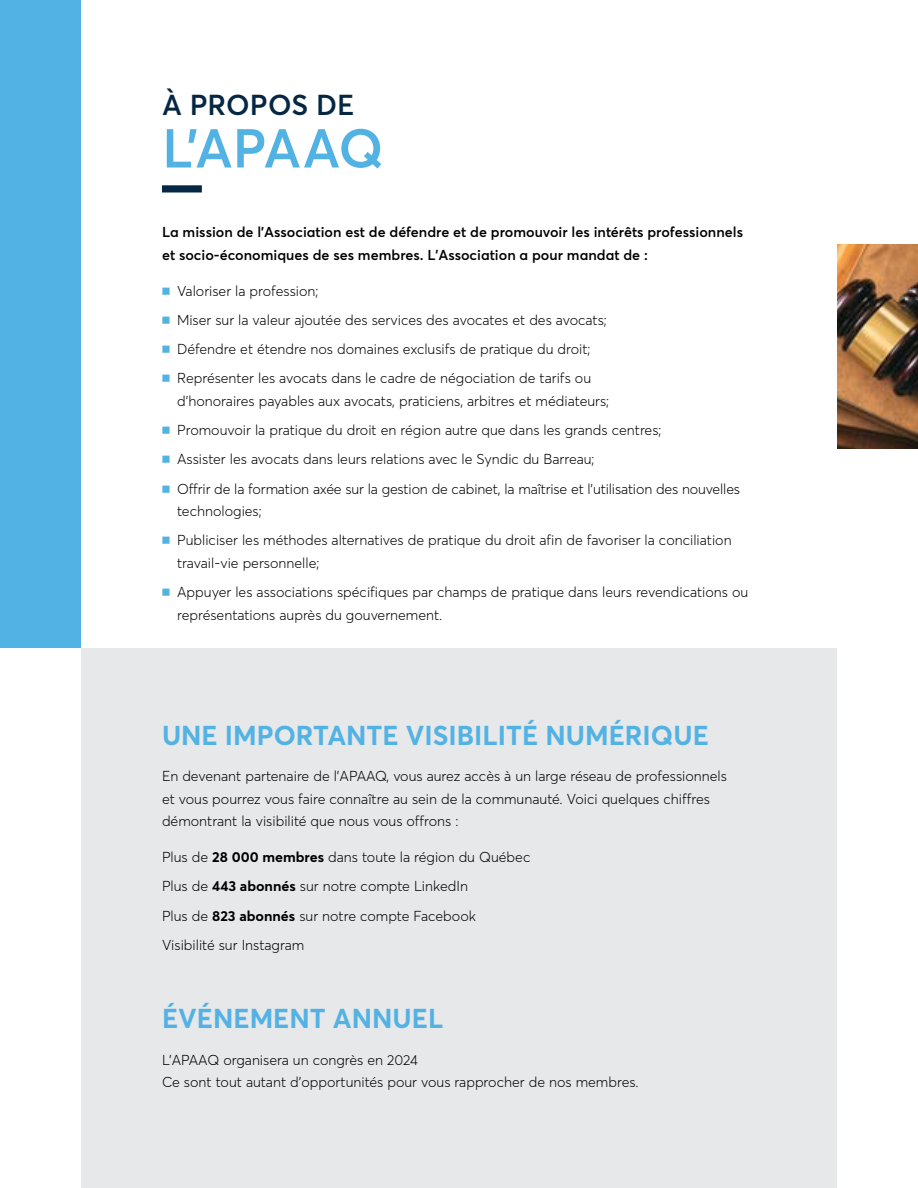
<style>
.page{position:relative;width:918px;height:1188px;background:#fff}
.page>*{position:absolute;margin:0;border:0;box-sizing:border-box;transform-origin:0 0}
.t1{font:600 54px "Averta";letter-spacing:-.02em;color:#53b2e4}
.t2{font:600 28.5px "Averta";color:#052743}
.t3{font:700 27px "Averta";color:#53b2e4}
.t4{font:300 14.25px/29.2px "Averta";color:#000}
.t5{font:600 14.25px/22.5px "Averta";color:#000}
.s1{font-family:"Universal Newswith Comm Pi";font-weight:400;color:#53b2e4}
.s2{font-weight:700}
</style>
<div class="page">
<div style="left:81px;top:648px;width:756px;height:540px;background:#e7e8ea"></div>
<div style="left:0;top:0;width:81px;height:648px;background:#53b2e4"></div>
<div style="left:162px;top:185px;width:40px;height:8px;background:#052743"></div>
<img style="left:837px;top:244px;width:81px;height:205px">
<h2 class="t2" style="left:162px;top:87px;width:194px">À PROPOS DE</h2>
<h1 class="t1" style="left:162px;top:114px;width:224px">L’APAAQ</h1>
<p class="t5" style="left:162px;top:221px;width:583px">La mission de l’Association est de défendre et de promouvoir les intérêts professionnels et socio-économiques de ses membres. L’Association a pour mandat de :</p>
<p class="t4" style="left:162px;top:276px;width:446px"><span class="s1">n</span> Valoriser la profession;<br><span class="s1">n</span> Miser sur la valeur ajoutée des services des avocates et des avocats; <span class="s1">n</span> Défendre et étendre nos domaines exclusifs de pratique du droit;<br><span class="s1">n</span> Représenter les avocats dans le cadre de négociation de tarifs ou</p>
<p class="t4" style="left:162px;top:386px;width:580px;text-indent:15px">d’honoraires payables aux avocats, praticiens, arbitres et médiateurs;<br><span class="s1">n</span> Promouvoir la pratique du droit en région autre que dans les grands centres;<br><span class="s1">n</span> Assister les avocats dans leurs relations avec le Syndic du Barreau;<br><span class="s1">n</span> Offrir de la formation axée sur la gestion de cabinet, la maîtrise et l’utilisation des nouvelles</p>
<p class="t4" style="left:162px;top:496px;width:571px;text-indent:15px">technologies;<br><span class="s1">n</span> Publiciser les méthodes alternatives de pratique du droit afin de favoriser la conciliation</p>
<p class="t4" style="left:162px;top:548px;width:588px;text-indent:15px">travail-vie personnelle;<br><span class="s1">n</span> Appuyer les associations spécifiques par champs de pratique dans leurs revendications ou</p>
<p class="t4" style="left:177px;top:600px;width:267px">représentations auprès du gouvernement.</p>
<h3 class="t3" style="left:162px;top:718px;width:548px">UNE IMPORTANTE VISIBILITÉ NUMÉRIQUE</h3>
<p class="t4" style="left:162px;top:765px;width:566px;line-height:22.5px">En devenant partenaire de l’APAAQ, vous aurez accès à un large réseau de professionnels et vous pourrez vous faire connaître au sein de la communauté. Voici quelques chiffres démontrant la visibilité que nous vous offrons :</p>
<p class="t4" style="left:162px;top:842px;width:370px">Plus de <span class="s2">28 000 membres</span> dans toute la région du Québec Plus de <span class="s2">443 abonnés</span> sur notre compte LinkedIn<br>Plus de <span class="s2">823 abonnés</span> sur notre compte Facebook Visibilité sur Instagram</p>
<h3 class="t3" style="left:162px;top:1002px;width:283px">ÉVÉNEMENT ANNUEL</h3>
<p class="t4" style="left:162px;top:1048px;width:478px;line-height:22.5px">L’APAAQ organisera un congrès en 2024<br>Ce sont tout autant d’opportunités pour vous rapprocher de nos membres.</p>
</div>
